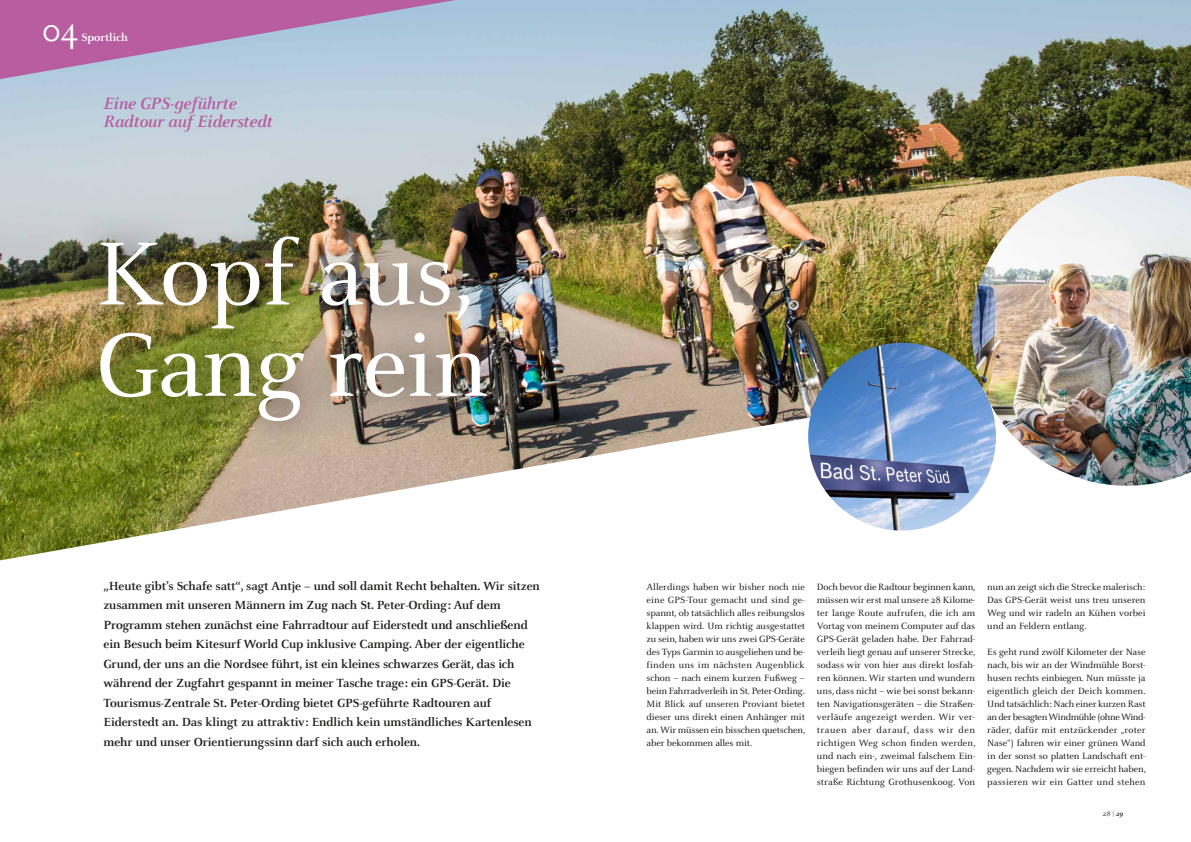
<style>
.page{position:relative;width:1191px;height:842px;background:#fff}
.page>*{position:absolute;margin:0;border:0;box-sizing:border-box;transform-origin:0 0}
.t1{font:98.9px/91.3px "Celeste OT";letter-spacing:-.015em;color:#fff}
.t2{font:36px "Celeste OT";color:#fff}
.t3{font:italic 700 18px/18px "Celeste OT";letter-spacing:-.015em;color:#b75da0}
.t4{font:700 13px/19.5px "Celeste OT";letter-spacing:-.01em;color:#1d1d1b}
.t5{font:700 12px "Celeste OT";color:#fff}
.t6{font:10px/13px "Celeste OT";color:#1d1d1b;text-align:justify}
.t7{font:italic 7.5px "Celeste OT";color:#1d1d1b}
.s1{font-weight:700}
</style>
<div class="page">
<img style="left:0;top:0;width:1191px;height:560px">
<svg style="left:0;top:0;width:455px;height:79px;background:#b393be"></svg>
<div style="left:67px;top:203px;width:453px;height:256px;background:#1d1d1b;opacity:.9"></div>
<img style="left:808px;top:343px;width:188px;height:187px;border-radius:93px">
<img style="left:972px;top:176px;width:219px;height:310px">
<h2 class="t2" style="left:43px;top:9px;width:37px">04</h2>
<p class="t5" style="left:81px;top:30px;width:48px">Sportlich</p>
<h2 class="t2" style="left:60px;top:9px;width:15px">1</h2>
<p class="t5" style="left:81px;top:30px;width:56px">Ganz oben</p>
<h3 class="t3" style="left:103px;top:94px;width:171px">Eine GPS-geführte<br>Radtour auf Eiderstedt</h3>
<h1 class="t1" style="left:96px;top:227px;width:394px">Kopf aus,<br>Gang rein</h1>
<p class="t4" style="left:103px;top:576px;width:438px">„Heute gibt’s Schafe satt“, sagt Antje – und soll damit Recht behalten. Wir sitzen zusammen mit unseren Männern im Zug nach St. Peter-Ording: Auf dem Programm stehen zunächst eine Fahrradtour auf Eiderstedt und anschließend ein Besuch beim Kitesurf World Cup inklusive Camping. Aber der eigentliche Grund, der uns an die Nordsee führt, ist ein kleines schwarzes Gerät, das ich während der Zugfahrt gespannt in meiner Tasche trage: ein GPS-Gerät. Die Tourismus-Zentrale St. Peter-Ording bietet GPS-geführte Radtouren auf Eiderstedt an. Das klingt zu attraktiv: Endlich kein umständliches Kartenlesen mehr und unser Orientierungssinn darf sich auch erholen.</p>
<p class="t6" style="left:646px;top:580px;width:160px">Allerdings haben wir bisher noch nie eine GPS-Tour gemacht und sind ge&shy;spannt, ob tatsächlich alles reibungslos klappen wird. Um richtig ausgestattet zu sein, haben wir uns zwei GPS-Geräte des Typs Garmin 10 ausgeliehen und be&shy;finden uns im nächsten Augenblick schon – nach einem kurzen Fußweg – beim Fahrradverleih in St. Peter-Ording.<br>Mit Blick auf unseren Proviant bietet dieser uns direkt einen Anhänger mit an. Wir müssen ein bisschen quetschen, aber bekommen alles mit.</p>
<p class="t6" style="left:817px;top:580px;width:160px">Doch bevor die Radtour beginnen kann, müssen wir erst mal unsere 28 Kilome&shy;ter lange Route aufrufen, die ich am Vortag von meinem Computer auf das GPS-Gerät geladen habe. Der Fahrrad&shy;verleih liegt genau auf unserer Strecke, sodass wir von hier aus direkt losfah&shy;ren können. Wir starten und wundern uns, dass nicht – wie bei sonst bekann&shy;ten Navigationsgeräten – die Straßen&shy;verläufe angezeigt werden. Wir ver&shy;trauen aber darauf, dass wir den richtigen Weg schon finden werden, und nach ein-, zweimal falschem Ein&shy;biegen befinden wir uns auf der Land&shy;straße Richtung Grothusenkoog. Von</p>
<p class="t6" style="left:987px;top:580px;width:160px">nun an zeigt sich die Strecke malerisch:<br>Das GPS-Gerät weist uns treu unseren Weg und wir radeln an Kühen vorbei und an Feldern entlang.</p>
<p class="t6" style="left:987px;top:645px;width:160px">Es geht rund zwölf Kilometer der Nase nach, bis wir an der Windmühle Borst&shy;husen rechts einbiegen. Nun müsste ja eigentlich gleich der Deich kommen.<br>Und tatsächlich: Nach einer kurzen Rast an der besagten Windmühle (ohne Wind&shy;räder, dafür mit entzückender „roter Nase“) fahren wir einer grünen Wand in der sonst so platten Landschaft ent&shy;gegen. Nachdem wir sie erreicht haben, passieren wir ein Gatter und stehen</p>
<p class="t7" style="left:1102px;top:810px;width:22px">28 | <span class="s1">29</span></p>
</div>
